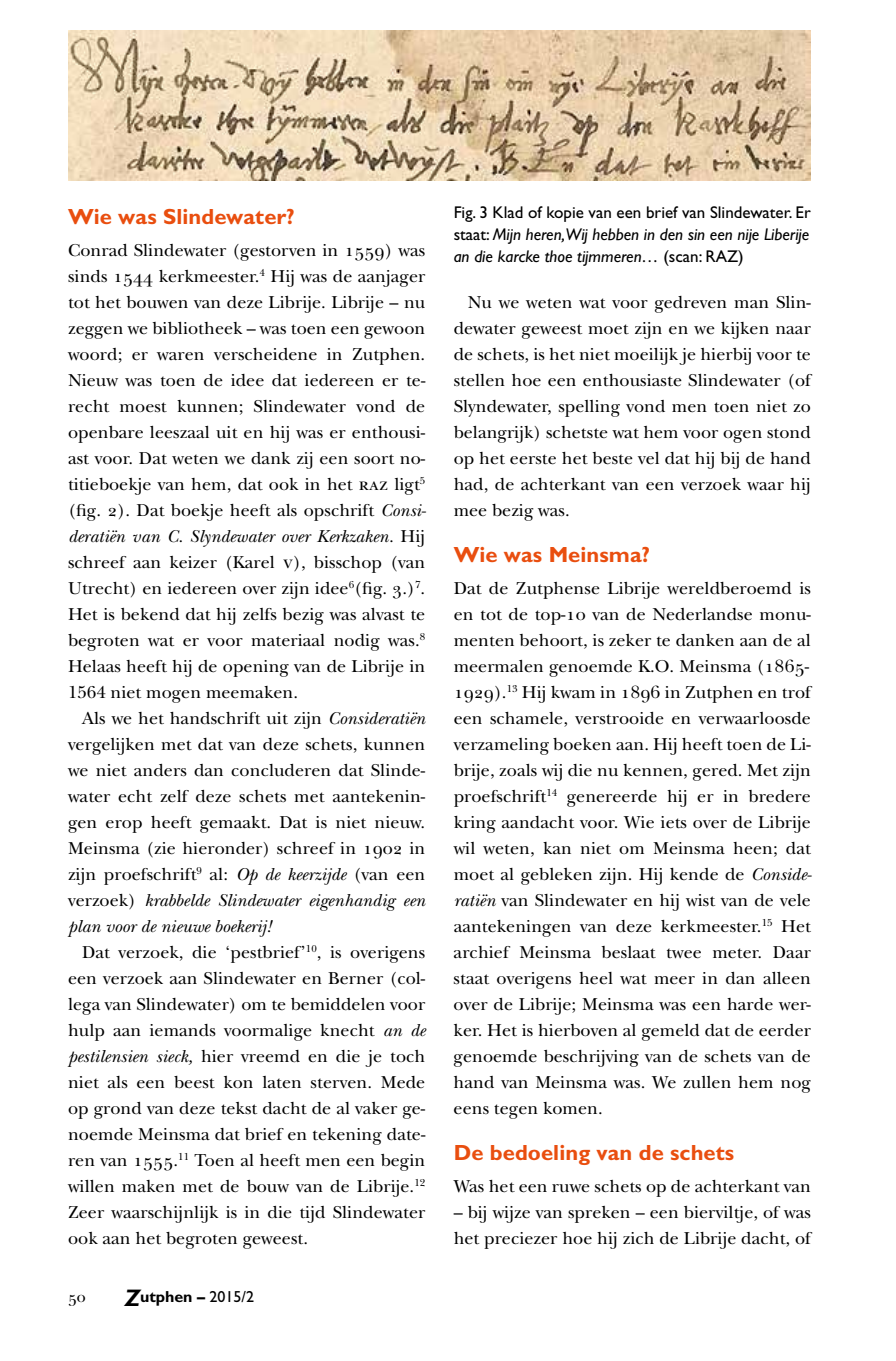
<style>
.page{position:relative;width:896px;height:1361px;background:#fff}
.page>*{position:absolute;margin:0;border:0;box-sizing:border-box;transform-origin:0 0}
.t1{font:700 22px "Gill Sans";letter-spacing:.005em;color:#e94e0f}
.t2{font:18px/26px "New Baskerville Std";letter-spacing:.005em;color:#000;text-align:justify}
.t3{font:italic 17px/22px "Gill Sans";color:#000;text-align:justify}
.t4{font:700 16px "Gill Sans";color:#000}
.t5{font:16px "New Baskerville SC";color:#000}
.s1{font-family:"New Baskerville SC"}
.s2{font-style:italic}
.s3{font-style:italic;font-size:24px}
.s4{font-weight:400}
.s5{font-style:normal}
</style>
<div class="page">
<img style="left:68px;top:31px;width:743px;height:149px">
<p class="t1" style="left:68px;top:203px;width:228px">Wie was Slindewater?</p>
<p class="t2" style="left:68px;top:237px;width:360px">Conrad Slindewater (gestorven in <span class="s1">1559</span>) was sinds <span class="s1">1544</span> kerkmeester.<sup>4</sup> Hij was de aanjager tot het bouwen van deze Librije. Librije – nu zeggen we bibliotheek – was toen een gewoon woord; er waren verscheidene in Zutphen.<br>Nieuw was toen de idee dat iedereen er te&shy;recht moest kunnen; Slindewater vond de openbare leeszaal uit en hij was er enthousi&shy;ast voor. Dat weten we dank zij een soort no&shy;titieboekje van hem, dat ook in het <span class="s1">raz</span> ligt<sup>5 </sup>(fig. <span class="s1">2</span>). Dat boekje heeft als opschrift <span class="s2">Consi&shy;deratiën van C. Slyndewater over Kerkzaken.</span> Hij schreef aan keizer (Karel <span class="s1">v</span>), bisschop (van Utrecht) en iedereen over zijn idee<sup>6</sup>(fig. <span class="s1">3</span>.)<sup>7</sup>.<br>Het is bekend dat hij zelfs bezig was alvast te begroten wat er voor materiaal nodig was.<sup>8<br></sup>Helaas heeft hij de opening van de Librije in 1564 niet mogen meemaken.</p>
<p class="t2" style="left:68px;top:705px;width:359px;text-indent:14px">Als we het handschrift uit zijn <span class="s2">Consideratiën </span>vergelijken met dat van deze schets, kunnen we niet anders dan concluderen dat Slinde&shy;water echt zelf deze schets met aantekenin&shy;gen erop heeft gemaakt. Dat is niet nieuw.<br>Meinsma (zie hieronder) schreef in <span class="s1">1902</span> in zijn proefschrift<sup>9</sup> al: <span class="s2">Op de keerzijde</span> (van een verzoek) <span class="s2">krabbelde Slindewater eigenhandig een plan voor de nieuwe boekerij!</span></p>
<p class="t2" style="left:68px;top:939px;width:359px;text-indent:14px">Dat verzoek, die ‘pestbrief’<sup>10</sup>, is overigens een verzoek aan Slindewater en Berner (col&shy;lega van Slindewater) om te bemiddelen voor hulp aan iemands voormalige knecht <span class="s2">an de pestilensien sieck,</span> hier vreemd en die je toch niet als een beest kon laten sterven. Mede op grond van deze tekst dacht de al vaker ge&shy;noemde Meinsma dat brief en tekening date&shy;ren van <span class="s1">1555</span>.<sup>11</sup> Toen al heeft men een begin willen maken met de bouw van de Librije.<sup>12<br></sup>Zeer waarschijnlijk is in die tijd Slindewater ook aan het begroten geweest.</p>
<p class="t5" style="left:68px;top:1287px;width:19px">50</p>
<p class="t4" style="left:125px;top:1287px;width:131px"><span class="s3">Z</span>utphen – <span class="s4">2015/2</span></p>
<p class="t3" style="left:454px;top:202px;width:358px"><span class="s5">Fig. 3 Klad of kopie van een brief van Slindewater. Er staat:</span> Mijn heren,Wij hebben in den sin een nije Liberije an die karcke thoe tijmmeren… <span class="s5">(scan: RAZ)</span></p>
<p class="t2" style="left:454px;top:289px;width:359px;text-indent:14px">Nu we weten wat voor gedreven man Slin&shy;dewater geweest moet zijn en we kijken naar de schets, is het niet moeilijk je hierbij voor te stellen hoe een enthousiaste Slindewater (of Slyndewater, spelling vond men toen niet zo belangrijk) schetste wat hem voor ogen stond op het eerste het beste vel dat hij bij de hand had, de achterkant van een verzoek waar hij mee bezig was.</p>
<p class="t1" style="left:454px;top:541px;width:198px">Wie was Meinsma?</p>
<p class="t2" style="left:454px;top:575px;width:360px">Dat de Zutphense Librije wereldberoemd is en tot de top-<span class="s1">10</span> van de Nederlandse monu&shy;menten behoort, is zeker te danken aan de al meermalen genoemde K.O. Meinsma (<span class="s1">1865- 1929</span>).<sup>13</sup> Hij kwam in <span class="s1">1896</span> in Zutphen en trof een schamele, verstrooide en verwaarloosde verzameling boeken aan. Hij heeft toen de Li&shy;brije, zoals wij die nu kennen, gered. Met zijn proefschrift<sup>14</sup> genereerde hij er in bredere kring aandacht voor. Wie iets over de Librije wil weten, kan niet om Meinsma heen; dat moet al gebleken zijn. Hij kende de <span class="s2">Conside&shy;ratiën</span> van Slindewater en hij wist van de vele aantekeningen van deze kerkmeester.<sup>15</sup> Het archief Meinsma beslaat twee meter. Daar staat overigens heel wat meer in dan alleen over de Librije; Meinsma was een harde wer&shy;ker. Het is hierboven al gemeld dat de eerder genoemde beschrijving van de schets van de hand van Meinsma was. We zullen hem nog eens tegen komen.</p>
<p class="t1" style="left:454px;top:1139px;width:282px">De bedoeling van de schets</p>
<p class="t2" style="left:454px;top:1173px;width:359px">Was het een ruwe schets op de achterkant van</p>
<p class="t2" style="left:454px;top:1199px;width:359px">– bij wijze van spreken – een bierviltje, of was het preciezer hoe hij zich de Librije dacht, of</p>
</div>
